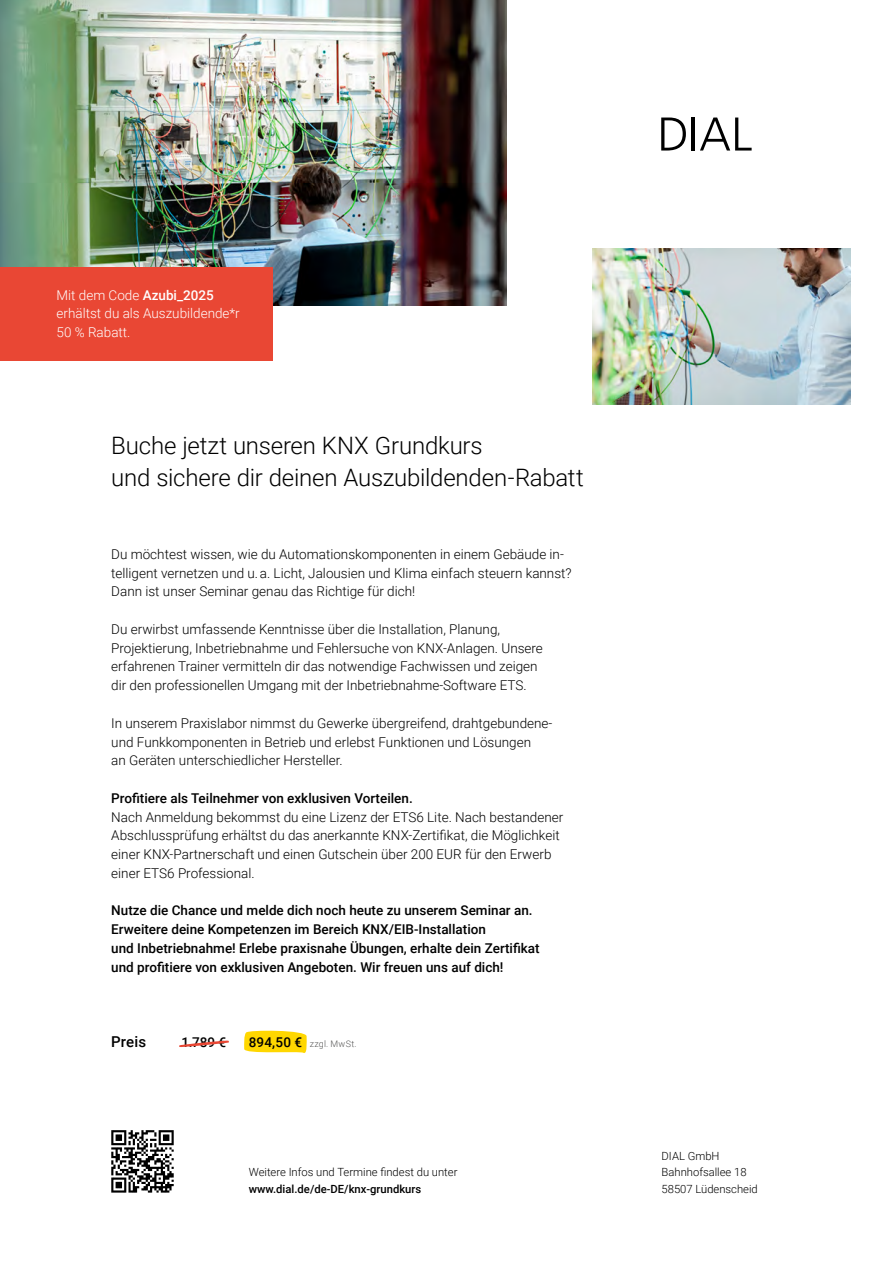
<style>
.page{position:relative;width:893px;height:1263px;background:#fff}
.page>*{position:absolute;margin:0;border:0;box-sizing:border-box;transform-origin:0 0}
.t1{font:300 24px/31.5px "Roboto";letter-spacing:-.01em;color:#000}
.t2{font:500 15px "Roboto";letter-spacing:.005em;color:#000}
.t3{font:300 13.5px/18.8px "Roboto";color:#000}
.t4{font:500 13.5px/18.8px "Roboto";color:#000}
.t5{font:300 13.5px/18.8px "Roboto";color:#fff}
.t6{font:300 11.25px/16.5px "Roboto";color:#000}
.t7{font:500 11.25px "Roboto";color:#000}
.t8{font:300 9px "Roboto";letter-spacing:.025em;color:#575756}
.s1{font-weight:500}
.s2{font-weight:500;font-size:13.5px;color:#000}
</style>
<div class="page">
<img style="left:0;top:0;width:507px;height:305px">
<svg style="left:661px;top:118px;width:25px;height:33px"></svg>
<hr style="left:691px;top:118px;width:4px;height:33px;background:#000">
<svg style="left:700px;top:118px;width:52px;height:33px"></svg>
<svg style="left:244px;top:1030px;width:63px;height:23px"></svg>
<svg style="left:111px;top:1130px;width:63px;height:62px"></svg>
<img style="left:592px;top:249px;width:258px;height:155px">
<div style="left:0;top:268px;width:272px;height:93px;background:#e94734"></div>
<svg style="left:179px;top:1040px;width:50px;height:7px"></svg>
<p class="t5" style="left:57px;top:285px;width:185px">Mit dem Code <span class="s1">Azubi_2025 </span>erhältst du als Auszubildende*r<br>50 % Rabatt.</p>
<h1 class="t1" style="left:111px;top:429px;width:474px">Buche jetzt unseren KNX Grundkurs<br>und sichere dir deinen Auszubildenden-Rabatt</h1>
<p class="t3" style="left:111px;top:544px;width:462px">Du möchtest wissen, wie du Automationskomponenten in einem Gebäude in&shy;telligent vernetzen und u. a. Licht, Jalousien und Klima einfach steuern kannst?<br>Dann ist unser Seminar genau das Richtige für dich!</p>
<p class="t3" style="left:111px;top:619px;width:433px">Du erwirbst umfassende Kenntnisse über die Installation, Planung, Projektierung, Inbetriebnahme und Fehlersuche von KNX-Anlagen. Unsere erfahrenen Trainer vermitteln dir das notwendige Fachwissen und zeigen dir den professionellen Umgang mit der Inbetriebnahme-Software ETS.</p>
<p class="t3" style="left:111px;top:713px;width:443px">In unserem Praxislabor nimmst du Gewerke übergreifend, drahtgebundene&shy;und Funkkomponenten in Betrieb und erlebst Funktionen und Lösungen<br>an Geräten unterschiedlicher Hersteller.</p>
<p class="t4" style="left:111px;top:788px;width:303px">Profitiere als Teilnehmer von exklusiven Vorteilen.</p>
<p class="t3" style="left:111px;top:807px;width:454px">Nach Anmeldung bekommst du eine Lizenz der ETS6 Lite. Nach bestandener Abschlussprüfung erhältst du das anerkannte KNX-Zertifikat, die Möglichkeit einer KNX-Partnerschaft und einen Gutschein über 200 EUR für den Erwerb einer ETS6 Professional.</p>
<p class="t4" style="left:111px;top:900px;width:430px">Nutze die Chance und melde dich noch heute zu unserem Seminar an.<br>Erweitere deine Kompetenzen im Bereich KNX/EIB-Installation<br>und Inbetriebnahme! Erlebe praxisnahe Übungen, erhalte dein Zertifikat und profitiere von exklusiven Angeboten. Wir freuen uns auf dich!</p>
<p class="t2" style="left:111px;top:1031px;width:36px">Preis</p>
<p class="t4" style="left:182px;top:1032px;width:46px">1.789 €</p>
<p class="t8" style="left:249px;top:1037px;width:110px"><span class="s2">894,50 €</span> zzgl. MwSt.</p>
<p class="t6" style="left:249px;top:1163px;width:210px">Weitere Infos und Termine findest du unter</p>
<p class="t7" style="left:249px;top:1181px;width:174px">www.dial.de/de-DE/knx-grundkurs</p>
<p class="t6" style="left:662px;top:1147px;width:98px">DIAL GmbH<br>Bahnhofsallee 18<br>58507 Lüdenscheid</p>
</div>
